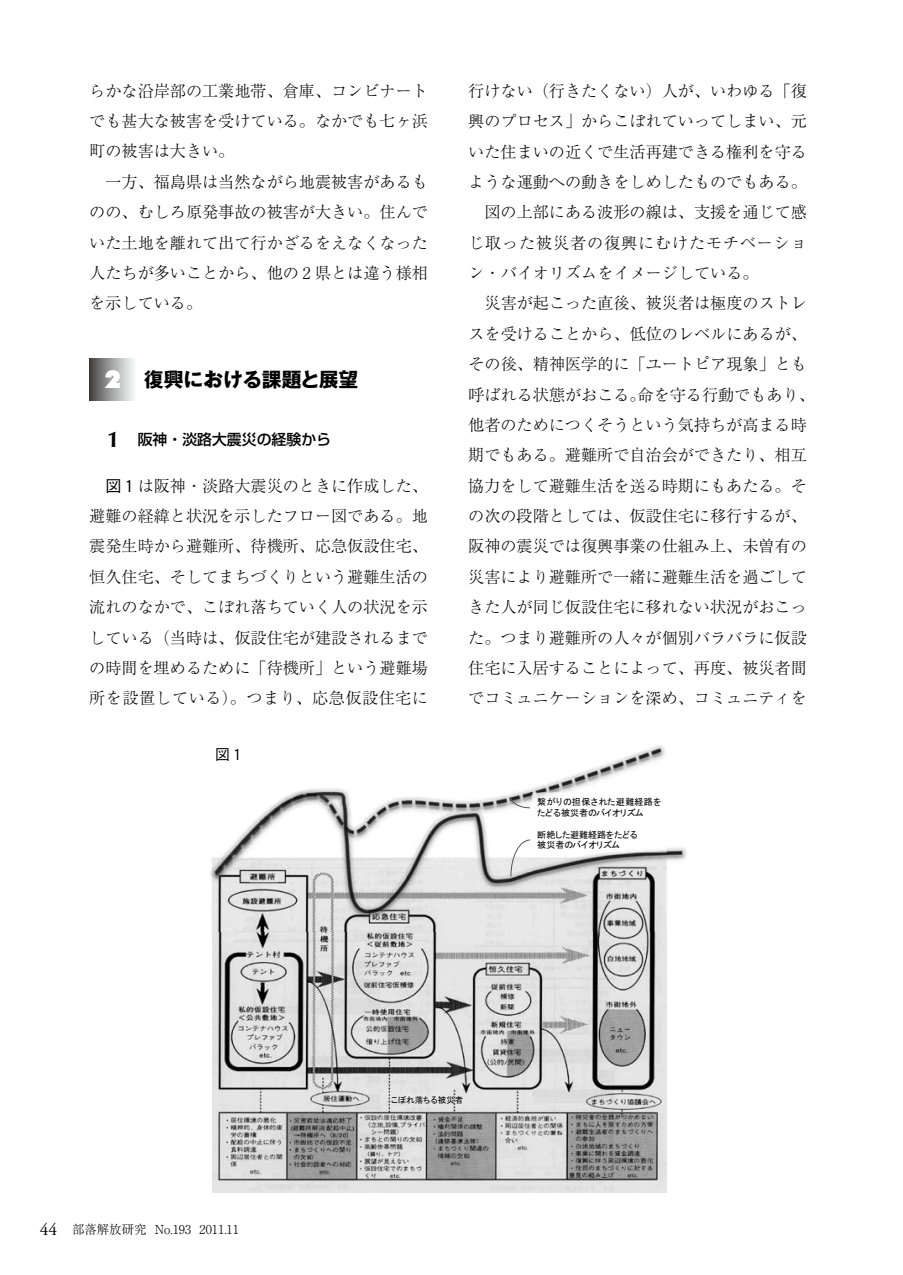
<style>
.page{position:relative;width:903px;height:1275px;background:#fff}
.page>*{position:absolute;margin:0;border:0;box-sizing:border-box;transform-origin:0 0}
.t1{font:700 19.78px "Gothic MB101 Pro";color:#000}
.t2{font:300 16.1px/30.4px "Ryumin Pro";color:#000;text-align:justify}
.t3{font:300 16.1px "Ryumin Pro";letter-spacing:.055em;color:#000}
.t4{font:500 14.88px "Shin Go Pro";color:#000}
.t5{font:500 14.88px "Gothic BBB Pro";color:#000}
.t6{font:300 12.42px "Ryumin Pro";color:#000}
.t7{font:9.1px/10.7px "MS P Gothic";color:#000}
.t8{font:8.4px "MS P Gothic";color:#000}
.s1{font-family:"N Ryumin L";font-weight:400}
.s2{font-family:"Futura BT";font-weight:900;font-size:24.85px;color:#fff}
.s3{font-family:"Optima";font-weight:700;font-size:22.4px}
.s4{font-family:"Gothic BBB Pro";font-weight:500}
.s5{font-family:"N Chu Go BBB";font-weight:400}
.s6{font-family:"Adobe Garamond Pro";font-weight:400;font-size:17.32px}
</style>
<div class="page">
<div style="left:89px;top:358px;width:47px;height:42px;background:linear-gradient(to right,#444342,#fff)"></div>
<img style="left:212px;top:932px;width:454px;height:260px">
<img style="left:566px;top:745px;width:99px;height:33px">
<img style="left:210px;top:778px;width:477px;height:154px">
<img style="left:532px;top:793px;width:135px;height:28px">
<img style="left:532px;top:825px;width:135px;height:28px">
<svg style="left:510px;top:839px;width:21px;height:38px"></svg>
<svg style="left:510px;top:796px;width:21px;height:12px"></svg>
<p class="t2" style="left:89px;top:74px;width:340px">らかな沿岸部の工業地帯、倉庫、コンビナートでも甚大な被害を受けている。なかでも七ヶ浜町の被害は大きい。</p>
<p class="t2" style="left:89px;top:165px;width:340px;text-indent:16px">一方、福島県は当然ながら地震被害があるものの、むしろ原発事故の被害が大きい。住んでいた土地を離れて出て行かざるをえなくなった人たちが多いことから、他の<span class="s1">２</span>県とは違う様相を示している。</p>
<p class="t1" style="left:104px;top:363px;width:256px"><span class="s2">2</span> 復興における課題と展望</p>
<p class="t4" style="left:107px;top:427px;width:225px"><span class="s3">1</span> 阪神・淡路大震災の経験から</p>
<p class="t2" style="left:89px;top:469px;width:340px;text-indent:16px"><span class="s4">図</span><span class="s5">１</span>は阪神・淡路大震災のときに作成した、避難の経緯と状況を示したフロー図である。地震発生時から避難所、待機所、応急仮設住宅、恒久住宅、そしてまちづくりという避難生活の流れのなかで、こぼれ落ちていく人の状況を示している（当時は、仮設住宅が建設されるまでの時間を埋めるために「待機所」という避難場所を設置している）。つまり、応急仮設住宅に</p>
<p class="t5" style="left:215px;top:742px;width:31px">図<span class="s5">１</span></p>
<p class="t2" style="left:468px;top:74px;width:340px">行けない（行きたくない）人が、いわゆる「復</p>
<p class="t2" style="left:468px;top:105px;width:340px">興のプロセス」からこぼれていってしまい、元</p>
<p class="t2" style="left:468px;top:135px;width:340px">いた住まいの近くで生活再建できる権利を守る</p>
<p class="t2" style="left:468px;top:165px;width:340px">ような運動への動きをしめしたものでもある。</p>
<p class="t2" style="left:484px;top:196px;width:324px">図の上部にある波形の線は、支援を通じて感</p>
<p class="t3" style="left:468px;top:230px;width:340px">じ取った被災者の復興にむけたモチベーショ</p>
<p class="t2" style="left:468px;top:257px;width:292px">ン・バイオリズムをイメージしている。</p>
<p class="t2" style="left:484px;top:287px;width:324px">災害が起こった直後、被災者は極度のストレ</p>
<p class="t2" style="left:468px;top:317px;width:340px">スを受けることから、低位のレベルにあるが、</p>
<p class="t2" style="left:468px;top:348px;width:340px">その後、精神医学的に「ユートピア現象」とも</p>
<p class="t2" style="left:468px;top:378px;width:348px">呼ばれる状態がおこる。命を守る行動でもあり、</p>
<p class="t2" style="left:468px;top:408px;width:340px">他者のためにつくそうという気持ちが高まる時</p>
<p class="t2" style="left:468px;top:439px;width:340px">期でもある。避難所で自治会ができたり、相互</p>
<p class="t2" style="left:468px;top:469px;width:340px">協力をして避難生活を送る時期にもあたる。そ</p>
<p class="t2" style="left:468px;top:500px;width:340px">の次の段階としては、仮設住宅に移行するが、</p>
<p class="t2" style="left:468px;top:530px;width:340px">阪神の震災では復興事業の仕組み上、未曽有の</p>
<p class="t2" style="left:468px;top:560px;width:340px">災害により避難所で一緒に避難生活を過ごして</p>
<p class="t2" style="left:468px;top:591px;width:340px">きた人が同じ仮設住宅に移れない状況がおこっ</p>
<p class="t2" style="left:468px;top:621px;width:340px">た。つまり避難所の人々が個別バラバラに仮設</p>
<p class="t2" style="left:468px;top:651px;width:340px">住宅に入居することによって、再度、被災者間</p>
<p class="t2" style="left:468px;top:682px;width:340px">でコミュニケーションを深め、コミュニティを</p>
<p class="t7" style="left:537px;top:797px;width:125px">繋がりの担保された避難経路をたどる被災者のバイオリズム</p>
<p class="t7" style="left:537px;top:829px;width:102px">断絶した避難経路をたどる被災者のバイオリズム</p>
<p class="t6" style="left:40px;top:1219px;width:201px"><span class="s6">44</span> 部落解放研究 No.<span class="s1">193 2011</span>.<span class="s1">11</span></p>
<p class="t8" style="left:391px;top:1095px;width:74px">こぼれ落ちる被災者</p>
</div>
